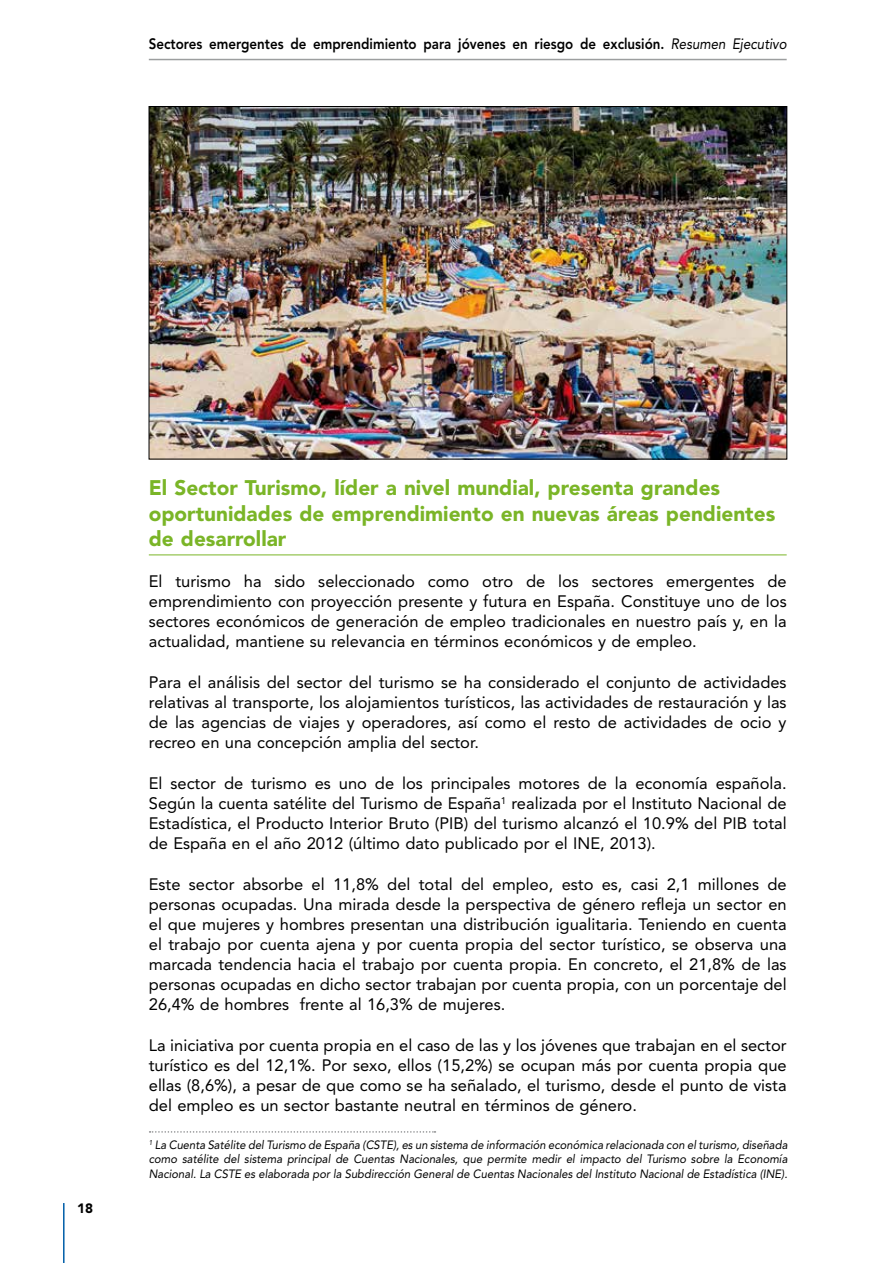
<style>
.page{position:relative;width:893px;height:1263px;background:#fff}
.page>*{position:absolute;margin:0;border:0;box-sizing:border-box;transform-origin:0 0}
.t1{font:900 21px/25.3px "Avenir LT Std";color:#7ab527}
.t2{font:16.5px/20px "Avenir LT Std";color:#000;text-align:justify}
.t3{font:800 15px "Avenir LT Std";color:#000;scale:.89 1}
.t4{font:900 13.5px "Avenir LT Std";color:#000}
.t5{font:italic 12px/14.4px "Avenir LT Std";color:#000;text-align:justify;scale:.94 1}
.s1{font-weight:400;font-style:italic}
</style>
<div class="page">
<hr style="left:149px;top:59px;width:638px;height:1px;background:#9c9e9f">
<hr style="left:63px;top:1203px;width:2px;height:60px;background:#005ea9">
<hr style="left:149px;top:554px;width:638px;height:1px;background:#7ab527">
<img style="left:151px;top:108px;width:634px;height:349px">
<svg style="left:150px;top:1131px;width:285px;height:2px"></svg>
<p class="t3" style="left:149px;top:35px;width:718px">Sectores emergentes de emprendimiento para jóvenes en riesgo de exclusión. <span class="s1">Resumen Ejecutivo</span></p>
<p class="t4" style="left:77px;top:1200px;width:17px">18</p>
<p class="t1" style="left:149px;top:475px;width:628px">El Sector Turismo, líder a nivel mundial, presenta grandes oportunidades de emprendimiento en nuevas áreas pendientes de desarrollar</p>
<p class="t2" style="left:149px;top:572px;width:639px">El turismo ha sido seleccionado como otro de los sectores emergentes de emprendimiento con proyección presente y futura en España. Constituye uno de los sectores económicos de generación de empleo tradicionales en nuestro país y, en la actualidad, mantiene su relevancia en términos económicos y de empleo.</p>
<p class="t2" style="left:149px;top:673px;width:639px">Para el análisis del sector del turismo se ha considerado el conjunto de actividades relativas al transporte, los alojamientos turísticos, las actividades de restauración y las de las agencias de viajes y operadores, así como el resto de actividades de ocio y recreo en una concepción amplia del sector.</p>
<p class="t2" style="left:149px;top:774px;width:639px">El sector de turismo es uno de los principales motores de la economía española.<br>Según la cuenta satélite del Turismo de España<sup>1</sup> realizada por el Instituto Nacional de Estadística, el Producto Interior Bruto (PIB) del turismo alcanzó el 10.9% del PIB total de España en el año 2012 (último dato publicado por el INE, 2013).</p>
<p class="t2" style="left:149px;top:875px;width:639px">Este sector absorbe el 11,8% del total del empleo, esto es, casi 2,1 millones de personas ocupadas. Una mirada desde la perspectiva de género refleja un sector en el que mujeres y hombres presentan una distribución igualitaria. Teniendo en cuenta el trabajo por cuenta ajena y por cuenta propia del sector turístico, se observa una marcada tendencia hacia el trabajo por cuenta propia. En concreto, el 21,8% de las personas ocupadas en dicho sector trabajan por cuenta propia, con un porcentaje del 26,4% de hombres frente al 16,3% de mujeres.</p>
<p class="t2" style="left:149px;top:1035px;width:639px">La iniciativa por cuenta propia en el caso de las y los jóvenes que trabajan en el sector turístico es del 12,1%. Por sexo, ellos (15,2%) se ocupan más por cuenta propia que ellas (8,6%), a pesar de que como se ha señalado, el turismo, desde el punto de vista del empleo es un sector bastante neutral en términos de género.</p>
<p class="t5" style="left:149px;top:1137px;width:681px"><sup>1</sup> La Cuenta Satélite del Turismo de España (CSTE), es un sistema de información económica relacionada con el turismo, diseñada como satélite del sistema principal de Cuentas Nacionales, que permite medir el impacto del Turismo sobre la Economía Nacional. La CSTE es elaborada por la Subdirección General de Cuentas Nacionales del Instituto Nacional de Estadística (INE).</p>
</div>
